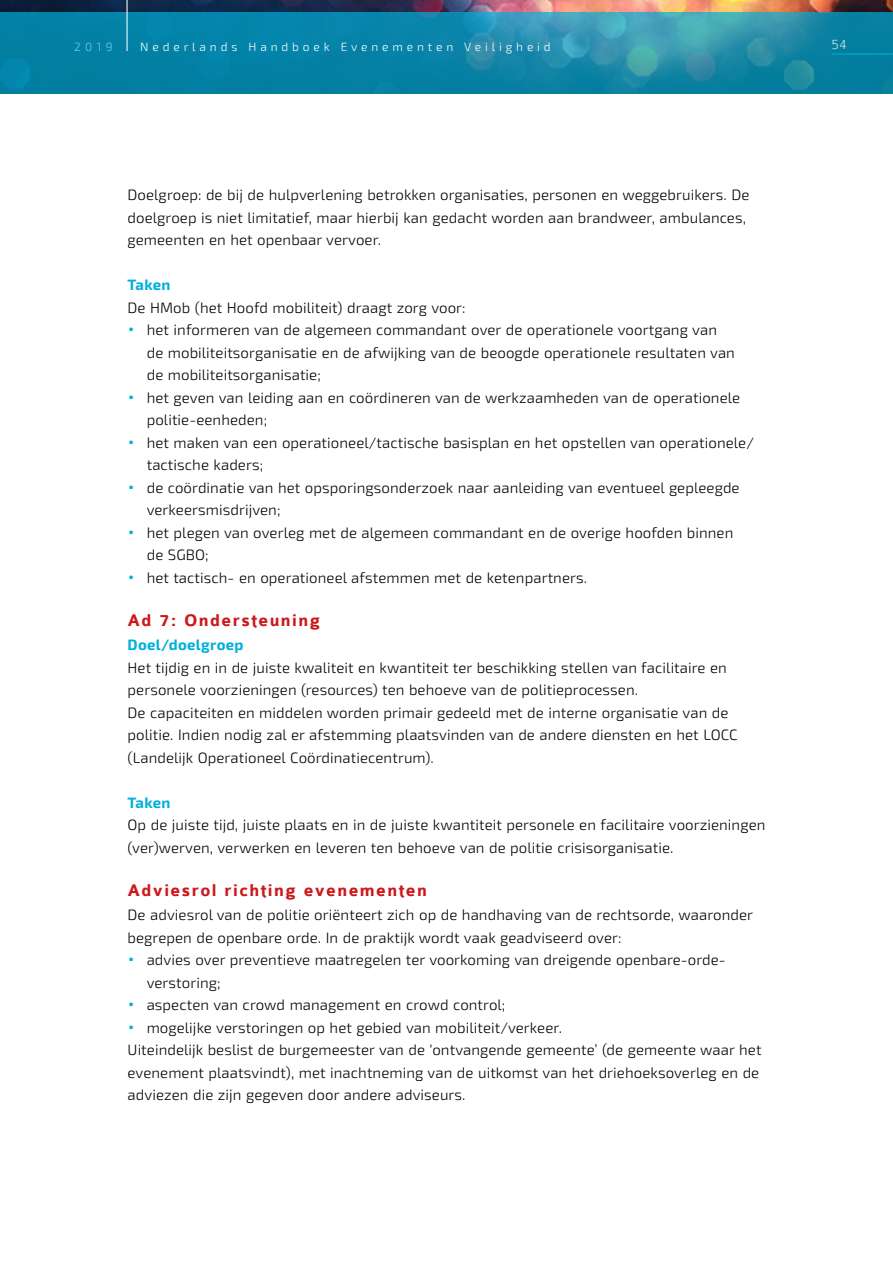
<style>
.page{position:relative;width:893px;height:1263px;background:#fff}
.page>*{position:absolute;margin:0;border:0;box-sizing:border-box;transform-origin:0 0}
.t1{font:700 18px "Colaborate";letter-spacing:.08em;color:#cd171a}
.t2{font:300 15px/22.5px "Exo 2.0";letter-spacing:.005em;color:#000}
.t3{font:700 15px "Exo 2.0";letter-spacing:.02em;color:#00b0db}
.t4{font:100 15px "Colaborate";color:#fff}
.t5{font:300 12px "Exo 2.0";letter-spacing:.32em;color:#fff}
.t6{font:300 12px "Exo 2.0";color:#6fc9e8}
.s1{font-size:21px;color:#00b0db}
</style>
<div class="page">
<img style="left:0;top:0;width:893px;height:12px">
<svg style="left:0;top:12px;width:893px;height:82px;background:#1287a7"></svg>
<hr style="left:127px;top:0;width:1px;height:51px;background:#fff">
<hr style="left:832px;top:53px;width:61px;height:2px;background:#00b0db">
<p class="t6" style="left:74px;top:40px;width:40px">2019</p>
<p class="t5" style="left:140px;top:40px;width:412px">Nederlands Handboek Evenementen Veiligheid</p>
<p class="t4" style="left:832px;top:36px;width:16px">54</p>
<p class="t2" style="left:128px;top:184px;width:623px">Doelgroep: de bij de hulpverlening betrokken organisaties, personen en weggebruikers. De doelgroep is niet limitatief, maar hierbij kan gedacht worden aan brandweer, ambulances, gemeenten en het openbaar vervoer.</p>
<p class="t3" style="left:128px;top:276px;width:44px">Taken</p>
<p class="t2" style="left:128px;top:296px;width:340px">De HMob (het Hoofd mobiliteit) draagt zorg voor:</p>
<p class="t2" style="left:147px;top:319px;width:590px;text-indent:-19px"><span class="s1">•</span> het informeren van de algemeen commandant over de operationele voortgang van de mobiliteitsorganisatie en de afwijking van de beoogde operationele resultaten van de mobiliteitsorganisatie;</p>
<p class="t2" style="left:147px;top:386px;width:595px;text-indent:-19px"><span class="s1">•</span> het geven van leiding aan en coördineren van de werkzaamheden van de operationele politie-eenheden;</p>
<p class="t2" style="left:147px;top:431px;width:609px;text-indent:-19px"><span class="s1">•</span> het maken van een operationeel/tactische basisplan en het opstellen van operationele/ tactische kaders;</p>
<p class="t2" style="left:147px;top:476px;width:594px;text-indent:-19px"><span class="s1">•</span> de coördinatie van het opsporingsonderzoek naar aanleiding van eventueel gepleegde verkeersmisdrijven;</p>
<p class="t2" style="left:147px;top:521px;width:588px;text-indent:-19px"><span class="s1">•</span> het plegen van overleg met de algemeen commandant en de overige hoofden binnen de SGBO;</p>
<p class="t2" style="left:128px;top:566px;width:461px"><span class="s1">•</span> het tactisch- en operationeel afstemmen met de ketenpartners.</p>
<p class="t1" style="left:128px;top:611px;width:194px">Ad 7: Ondersteuning</p>
<p class="t3" style="left:128px;top:636px;width:117px">Doel/doelgroep</p>
<p class="t2" style="left:128px;top:656px;width:612px">Het tijdig en in de juiste kwaliteit en kwantiteit ter beschikking stellen van facilitaire en personele voorzieningen (resources) ten behoeve van de politieprocessen.<br>De capaciteiten en middelen worden primair gedeeld met de interne organisatie van de politie. Indien nodig zal er afstemming plaatsvinden van de andere diensten en het LOCC (Landelijk Operationeel Coördinatiecentrum).</p>
<p class="t3" style="left:128px;top:793px;width:44px">Taken</p>
<p class="t2" style="left:128px;top:814px;width:639px">Op de juiste tijd, juiste plaats en in de juiste kwantiteit personele en facilitaire voorzieningen (ver)werven, verwerken en leveren ten behoeve van de politie crisisorganisatie.</p>
<p class="t1" style="left:128px;top:881px;width:301px">Adviesrol richting evenementen</p>
<p class="t2" style="left:128px;top:904px;width:627px">De adviesrol van de politie oriënteert zich op de handhaving van de rechtsorde, waaronder begrepen de openbare orde. In de praktijk wordt vaak geadviseerd over:</p>
<p class="t2" style="left:147px;top:949px;width:581px;text-indent:-19px"><span class="s1">•</span> advies over preventieve maatregelen ter voorkoming van dreigende openbare-orde&shy;verstoring;</p>
<p class="t2" style="left:128px;top:994px;width:379px"><span class="s1">•</span> aspecten van crowd management en crowd control;</p>
<p class="t2" style="left:128px;top:1016px;width:635px"><span class="s1">•</span> mogelijke verstoringen op het gebied van mobiliteit/verkeer.<br>Uiteindelijk beslist de burgemeester van de ‘ontvangende gemeente’ (de gemeente waar het evenement plaatsvindt), met inachtneming van de uitkomst van het driehoeksoverleg en de adviezen die zijn gegeven door andere adviseurs.</p>
</div>
